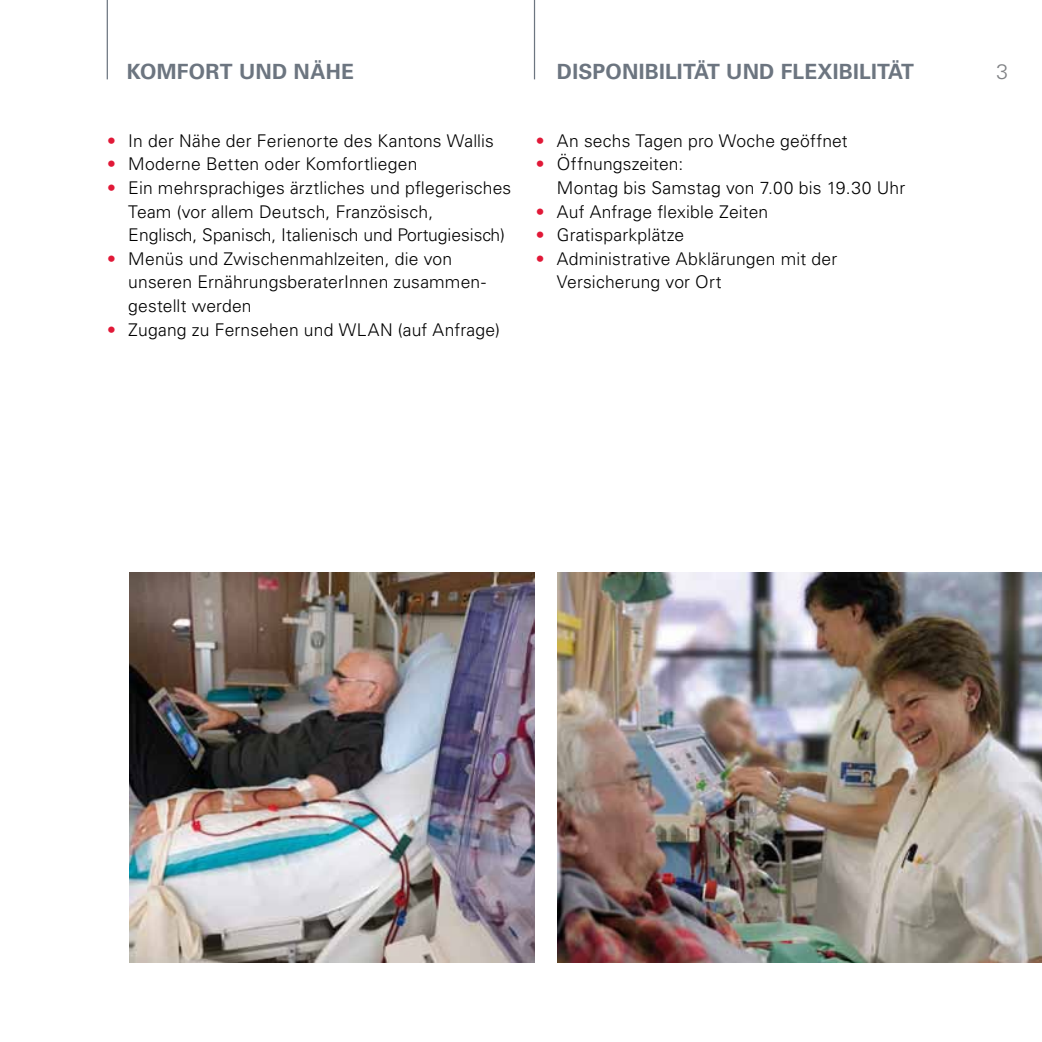
<style>
.page{position:relative;width:1042px;height:1042px;background:#fff}
.page>*{position:absolute;margin:0;border:0;box-sizing:border-box;transform-origin:0 0}
.t1{font:700 21px "Univers LT Std";letter-spacing:.01em;color:#6c7580}
.t2{font:300 21px "Univers LT Std";color:#808285}
.t3{font:300 17.5px/23.6px "Univers LT Std";letter-spacing:.01em;color:#000}
.s1{color:#e11837}
</style>
<div class="page">
<hr style="left:107px;top:0;width:1px;height:79px;background:#6c7580">
<hr style="left:534px;top:0;width:1px;height:79px;background:#6c7580">
<img style="left:557px;top:572px;width:485px;height:390px">
<img style="left:129px;top:572px;width:406px;height:390px">
<p class="t1" style="left:127px;top:60px;width:229px">KOMFORT UND NÄHE</p>
<p class="t1" style="left:557px;top:60px;width:359px">DISPONIBILITÄT UND FLEXIBILITÄT</p>
<p class="t3" style="left:107px;top:129px;width:388px"><span class="s1">•</span> In der Nähe der Ferienorte des Kantons Wallis</p>
<p class="t3" style="left:107px;top:152px;width:312px"><span class="s1">•</span> Moderne Betten oder Komfortliegen</p>
<p class="t3" style="left:128px;top:176px;width:385px;text-indent:-21px"><span class="s1">•</span> Ein mehrsprachiges ärztliches und pflegerisches<br>Team (vor allem Deutsch, Französisch,<br>Englisch, Spanisch, Italienisch und Portugiesisch)</p>
<p class="t3" style="left:128px;top:247px;width:359px;text-indent:-21px"><span class="s1">•</span> Menüs und Zwischenmahlzeiten, die von unseren ErnährungsberaterInnen zusammen&shy;gestellt werden</p>
<p class="t3" style="left:107px;top:318px;width:394px"><span class="s1">•</span> Zugang zu Fernsehen und WLAN (auf Anfrage)</p>
<p class="t3" style="left:536px;top:129px;width:313px"><span class="s1">•</span> An sechs Tagen pro Woche geöffnet</p>
<p class="t3" style="left:557px;top:152px;width:350px;text-indent:-21px"><span class="s1">•</span> Öffnungszeiten:<br>Montag bis Samstag von 7.00 bis 19.30 Uhr</p>
<p class="t3" style="left:536px;top:199px;width:234px"><span class="s1">•</span> Auf Anfrage flexible Zeiten</p>
<p class="t3" style="left:536px;top:223px;width:150px"><span class="s1">•</span> Gratisparkplätze</p>
<p class="t3" style="left:557px;top:247px;width:282px;text-indent:-21px"><span class="s1">•</span> Administrative Abklärungen mit der<br>Versicherung vor Ort</p>
<p class="t2" style="left:996px;top:59px;width:13px">3</p>
</div>
